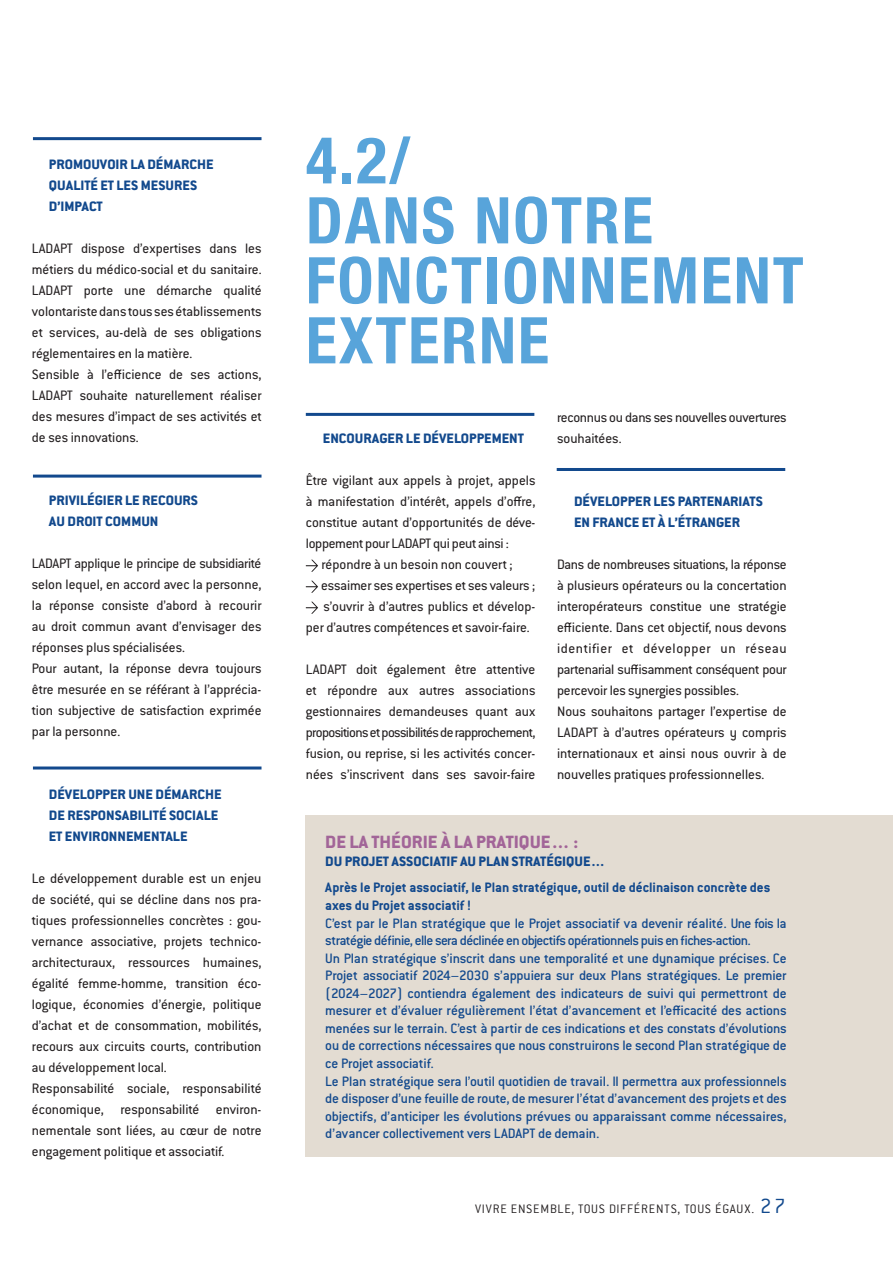
<style>
.page{position:relative;width:893px;height:1263px;background:#fff}
.page>*{position:absolute;margin:0;border:0;box-sizing:border-box;transform-origin:0 0}
.t1{font:700 condensed 64.5px "Helvetica Neue";letter-spacing:.03em;color:#58a4da}
.t2{font:300 22.5px "Conduit ITC Std";color:#12498d}
.t3{font:800 19.5px "Conduit ITC Std";color:#a26598}
.t4{font:15px/21px "Conduit ITC Std";color:#231f20;text-align:justify}
.t5{font:500 15px/17.5px "Conduit ITC Std";letter-spacing:-.015em;color:#12498d;text-align:justify}
.t6{font:800 15px "Conduit ITC Std";color:#12498d}
.t7{font:700 15px/17.5px "Conduit ITC Std";color:#12498d}
.t8{font:15px/21px "Conduit ITC Std";letter-spacing:-.02em;color:#231f20}
.t9{font:300 13.5px "Conduit ITC Std";letter-spacing:.06em;color:#231f20}
</style>
<div class="page">
<div style="left:306px;top:815px;width:587px;height:342px;background:#e3dcd2"></div>
<hr style="left:33px;top:137px;width:228px;height:3px;background:#12498d">
<hr style="left:33px;top:475px;width:228px;height:3px;background:#12498d">
<hr style="left:33px;top:766px;width:228px;height:3px;background:#12498d">
<svg style="left:306px;top:560px;width:12px;height:12px"></svg>
<svg style="left:306px;top:581px;width:12px;height:12px"></svg>
<svg style="left:306px;top:602px;width:12px;height:12px"></svg>
<hr style="left:306px;top:413px;width:228px;height:3px;background:#12498d">
<hr style="left:557px;top:468px;width:228px;height:3px;background:#12498d">
<p class="t6" style="left:49px;top:155px;width:166px">PROMOUVOIR LA DÉMARCHE</p>
<p class="t6" style="left:49px;top:176px;width:150px">QUALITÉ ET LES MESURES</p>
<p class="t6" style="left:49px;top:197px;width:55px">D’IMPACT</p>
<p class="t4" style="left:32px;top:237px;width:231px">LADAPT dispose d’expertises dans les métiers du médico-social et du sanitaire.<br>LADAPT porte une démarche qualité volontariste dans tous ses établissements et services, au-delà de ses obligations réglementaires en la matière.</p>
<p class="t4" style="left:32px;top:363px;width:231px">Sensible à l’efficience de ses actions, LADAPT souhaite naturellement réaliser des mesures d’impact de ses activités et de ses innovations.</p>
<p class="t6" style="left:49px;top:491px;width:151px">PRIVILÉGIER LE RECOURS</p>
<p class="t6" style="left:49px;top:512px;width:111px">AU DROIT COMMUN</p>
<p class="t4" style="left:32px;top:552px;width:231px">LADAPT applique le principe de subsidiarité selon lequel, en accord avec la personne, la réponse consiste d’abord à recourir au droit commun avant d’envisager des réponses plus spécialisées.</p>
<p class="t4" style="left:32px;top:657px;width:231px">Pour autant, la réponse devra toujours être mesurée en se référant à l’apprécia&shy;tion subjective de satisfaction exprimée par la personne.</p>
<p class="t6" style="left:49px;top:785px;width:174px">DÉVELOPPER UNE DÉMARCHE</p>
<p class="t6" style="left:49px;top:806px;width:171px">DE RESPONSABILITÉ SOCIALE</p>
<p class="t6" style="left:49px;top:827px;width:140px">ET ENVIRONNEMENTALE</p>
<p class="t4" style="left:32px;top:867px;width:231px">Le développement durable est un enjeu de société, qui se décline dans nos pra&shy;tiques professionnelles concrètes : gou&shy;vernance associative, projets technico&shy;architecturaux, ressources humaines, égalité femme-homme, transition éco&shy;logique, économies d’énergie, politique d’achat et de consommation, mobilités, recours aux circuits courts, contribution au développement local.</p>
<p class="t4" style="left:32px;top:1077px;width:231px">Responsabilité sociale, responsabilité économique, responsabilité environ&shy;nementale sont liées, au cœur de notre engagement politique et associatif.</p>
<p class="t1" style="left:306px;top:107px;width:106px">4.2/</p>
<p class="t1" style="left:306px;top:167px;width:349px">DANS NOTRE</p>
<p class="t1" style="left:306px;top:227px;width:499px">FONCTIONNEMENT</p>
<p class="t1" style="left:306px;top:287px;width:245px">EXTERNE</p>
<p class="t6" style="left:323px;top:429px;width:203px">ENCOURAGER LE DÉVELOPPEMENT</p>
<p class="t4" style="left:306px;top:469px;width:231px">Être vigilant aux appels à projet, appels à manifestation d’intérêt, appels d’offre, constitue autant d’opportunités de déve&shy;loppement pour LADAPT qui peut ainsi :</p>
<p class="t4" style="left:322px;top:553px;width:192px">répondre à un besoin non couvert ;</p>
<p class="t4" style="left:321px;top:574px;width:215px">essaimer ses expertises et ses valeurs ;</p>
<p class="t4" style="left:306px;top:595px;width:231px;text-indent:18px">s’ouvrir à d’autres publics et dévelop&shy;per d’autres compétences et savoir-faire.</p>
<p class="t4" style="left:306px;top:658px;width:231px">LADAPT doit également être attentive et répondre aux autres associations gestionnaires demandeuses quant aux propositions et possibilités de rapprochement, fusion, ou reprise, si les activités concer&shy;nées s’inscrivent dans ses savoir-faire</p>
<p class="t8" style="left:557px;top:406px;width:231px">reconnus ou dans ses nouvelles ouvertures souhaitées.</p>
<p class="t6" style="left:574px;top:492px;width:190px">DÉVELOPPER LES PARTENARIATS</p>
<p class="t6" style="left:574px;top:513px;width:168px">EN FRANCE ET À L’ÉTRANGER</p>
<p class="t4" style="left:557px;top:553px;width:231px">Dans de nombreuses situations, la réponse à plusieurs opérateurs ou la concertation interopérateurs constitue une stratégie efficiente. Dans cet objectif, nous devons identifier et développer un réseau partenarial suffisamment conséquent pour percevoir les synergies possibles.</p>
<p class="t4" style="left:557px;top:700px;width:231px">Nous souhaitons partager l’expertise de LADAPT à d’autres opérateurs y compris internationaux et ainsi nous ouvrir à de nouvelles pratiques professionnelles.</p>
<p class="t3" style="left:325px;top:830px;width:254px">DE LA THÉORIE À LA PRATIQUE… :</p>
<p class="t6" style="left:325px;top:852px;width:282px">DU PROJET ASSOCIATIF AU PLAN STRATÉGIQUE…</p>
<p class="t7" style="left:325px;top:878px;width:447px">Après le Projet associatif, le Plan stratégique, outil de déclinaison concrète des axes du Projet associatif !</p>
<p class="t5" style="left:325px;top:914px;width:463px">C’est par le Plan stratégique que le Projet associatif va devenir réalité. Une fois la stratégie définie, elle sera déclinée en objectifs opérationnels puis en fiches-action.</p>
<p class="t5" style="left:325px;top:949px;width:463px">Un Plan stratégique s’inscrit dans une temporalité et une dynamique précises. Ce Projet associatif 2024–2030 s’appuiera sur deux Plans stratégiques. Le premier (2024–2027) contiendra également des indicateurs de suivi qui permettront de mesurer et d’évaluer régulièrement l’état d’avancement et l’efficacité des actions menées sur le terrain. C’est à partir de ces indications et des constats d’évolutions ou de corrections nécessaires que nous construirons le second Plan stratégique de ce Projet associatif.</p>
<p class="t5" style="left:325px;top:1072px;width:463px">Le Plan stratégique sera l’outil quotidien de travail. Il permettra aux professionnels de disposer d’une feuille de route, de mesurer l’état d’avancement des projets et des objectifs, d’anticiper les évolutions prévues ou apparaissant comme nécessaires, d’avancer collectivement vers LADAPT de demain.</p>
<p class="t9" style="left:475px;top:1201px;width:281px">VIVRE ENSEMBLE, TOUS DIFFÉRENTS, TOUS ÉGAUX.</p>
<p class="t2" style="left:760px;top:1193px;width:27px">27</p>
</div>
